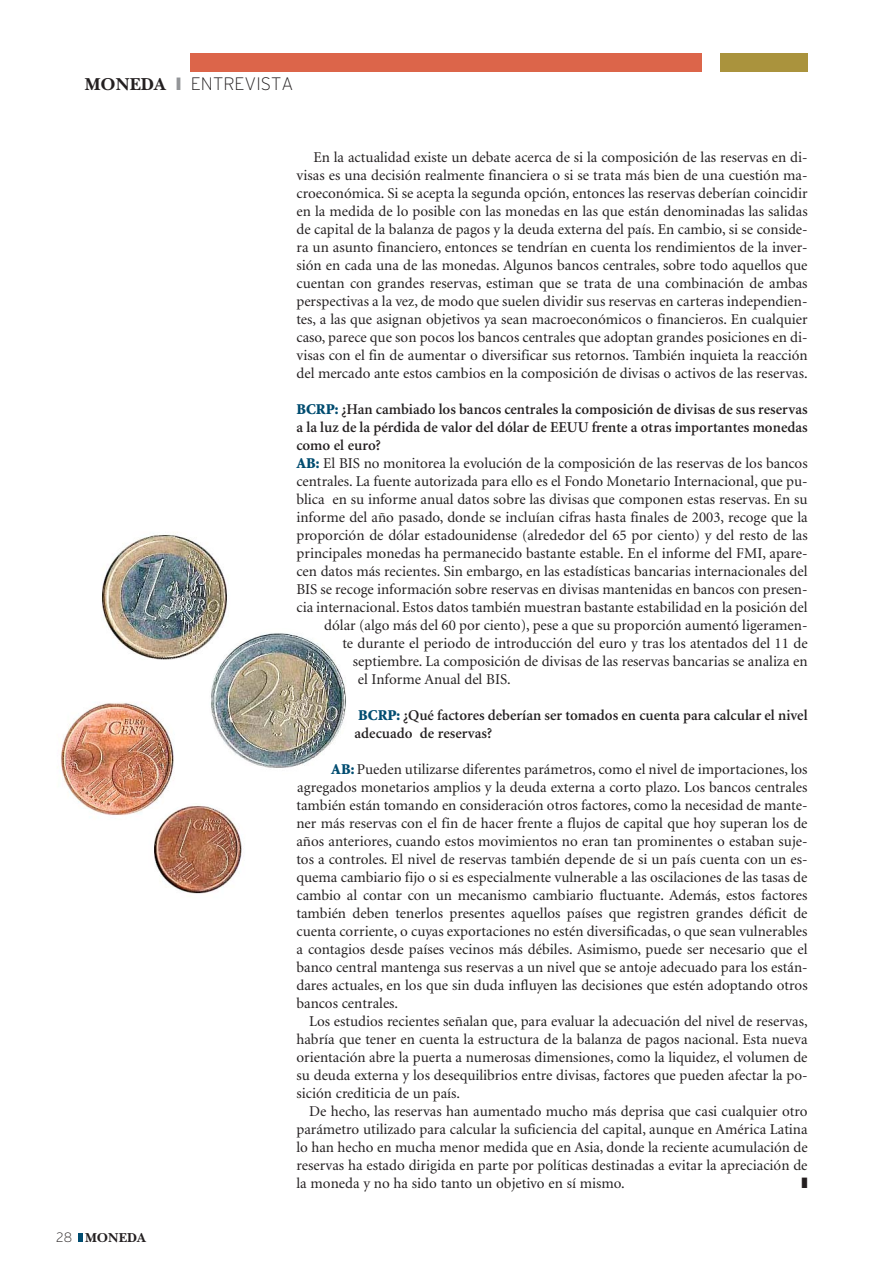
<style>
.page{position:relative;width:892px;height:1275px;background:#fff}
.page>*{position:absolute;margin:0;border:0;box-sizing:border-box;transform-origin:0 0}
.t1{font:200 18px "Interstate";color:#231f20}
.t2{font:15px/18px "Minion";color:#231f20;text-align:justify}
.t3{font:600 15px/18px "Minion";color:#231f20}
.t4{font:13.5px "New Baskerville Bold SC";color:#231f20}
.s1{font-family:"New Baskerville Bold SC";font-weight:400}
.s2{color:#939598}
.s3{font-family:"Interstate";font-weight:200}
.s4{font-weight:900;color:#004c70}
</style>
<div class="page">
<svg style="left:79px;top:1233px;width:4px;height:9px"></svg>
<div style="left:191px;top:53px;width:511px;height:18px;background:#dc654a"></div>
<div style="left:720px;top:53px;width:88px;height:19px;background:#aa933d"></div>
<img style="left:92px;top:522px;width:141px;height:146px;border-radius:50%">
<img style="left:209px;top:628px;width:141px;height:146px;border-radius:50%">
<img style="left:48px;top:692px;width:132px;height:133px;border-radius:50%">
<img style="left:140px;top:803px;width:116px;height:133px;border-radius:50%">
<p class="t1" style="left:85px;top:77px;width:210px"><span class="s1">MONEDA</span> <span class="s2">❙</span> ENTREVISTA</p>
<p class="t4" style="left:56px;top:1233px;width:91px"><span class="s3">28</span> MONEDA</p>
<p class="t2" style="left:296px;top:149px;width:513px;text-indent:17px">En la actualidad existe un debate acerca de si la composición de las reservas en di&shy;visas es una decisión realmente financiera o si se trata más bien de una cuestión ma&shy;croeconómica. Si se acepta la segunda opción, entonces las reservas deberían coincidir en la medida de lo posible con las monedas en las que están denominadas las salidas de capital de la balanza de pagos y la deuda externa del país. En cambio, si se conside&shy;ra un asunto financiero, entonces se tendrían en cuenta los rendimientos de la inver&shy;sión en cada una de las monedas. Algunos bancos centrales, sobre todo aquellos que cuentan con grandes reservas, estiman que se trata de una combinación de ambas perspectivas a la vez, de modo que suelen dividir sus reservas en carteras independien&shy;tes, a las que asignan objetivos ya sean macroeconómicos o financieros. En cualquier caso, parece que son pocos los bancos centrales que adoptan grandes posiciones en di&shy;visas con el fin de aumentar o diversificar sus retornos. También inquieta la reacción del mercado ante estos cambios en la composición de divisas o activos de las reservas.</p>
<p class="t3" style="left:296px;top:401px;width:513px"><span class="s4">BCRP:</span> ¿Han cambiado los bancos centrales la composición de divisas de sus reservas</p>
<p class="t3" style="left:296px;top:419px;width:513px">a la luz de la pérdida de valor del dólar de EEUU frente a otras importantes monedas</p>
<p class="t3" style="left:296px;top:437px;width:86px">como el euro?</p>
<p class="t2" style="left:296px;top:455px;width:513px"><span class="s4">AB:</span> El BIS no monitorea la evolución de la composición de las reservas de los bancos</p>
<p class="t2" style="left:296px;top:473px;width:513px">centrales. La fuente autorizada para ello es el Fondo Monetario Internacional, que pu-</p>
<p class="t2" style="left:296px;top:491px;width:513px">blica en su informe anual datos sobre las divisas que componen estas reservas. En su</p>
<p class="t2" style="left:296px;top:509px;width:513px">informe del año pasado, donde se incluían cifras hasta finales de 2003, recoge que la</p>
<p class="t2" style="left:296px;top:527px;width:513px">proporción de dólar estadounidense (alrededor del 65 por ciento) y del resto de las</p>
<p class="t2" style="left:296px;top:545px;width:513px">principales monedas ha permanecido bastante estable. En el informe del FMI, apare-</p>
<p class="t2" style="left:296px;top:563px;width:513px">cen datos más recientes. Sin embargo, en las estadísticas bancarias internacionales del</p>
<p class="t2" style="left:296px;top:581px;width:513px">BIS se recoge información sobre reservas en divisas mantenidas en bancos con presen-</p>
<p class="t2" style="left:296px;top:599px;width:513px">cia internacional. Estos datos también muestran bastante estabilidad en la posición del</p>
<p class="t2" style="left:324px;top:617px;width:485px">dólar (algo más del 60 por ciento), pese a que su proporción aumentó ligeramen-</p>
<p class="t2" style="left:342px;top:635px;width:467px">te durante el periodo de introducción del euro y tras los atentados del 11 de</p>
<p class="t2" style="left:353px;top:653px;width:456px">septiembre. La composición de divisas de las reservas bancarias se analiza en</p>
<p class="t2" style="left:358px;top:671px;width:155px">el Informe Anual del BIS.</p>
<p class="t3" style="left:355px;top:707px;width:455px"><span class="s4">BCRP:</span> ¿Qué factores deberían ser tomados en cuenta para calcular el nivel adecuado de reservas?</p>
<p class="t2" style="left:296px;top:761px;width:513px;text-indent:35px"><span class="s4">AB:</span> Pueden utilizarse diferentes parámetros, como el nivel de importaciones, los agregados monetarios amplios y la deuda externa a corto plazo. Los bancos centrales también están tomando en consideración otros factores, como la necesidad de mante&shy;ner más reservas con el fin de hacer frente a flujos de capital que hoy superan los de años anteriores, cuando estos movimientos no eran tan prominentes o estaban suje&shy;tos a controles. El nivel de reservas también depende de si un país cuenta con un es&shy;quema cambiario fijo o si es especialmente vulnerable a las oscilaciones de las tasas de cambio al contar con un mecanismo cambiario fluctuante. Además, estos factores también deben tenerlos presentes aquellos países que registren grandes déficit de cuenta corriente, o cuyas exportaciones no estén diversificadas, o que sean vulnerables a contagios desde países vecinos más débiles. Asimismo, puede ser necesario que el banco central mantenga sus reservas a un nivel que se antoje adecuado para los están&shy;dares actuales, en los que sin duda influyen las decisiones que estén adoptando otros bancos centrales.</p>
<p class="t2" style="left:296px;top:1013px;width:513px;text-indent:13px">Los estudios recientes señalan que, para evaluar la adecuación del nivel de reservas, habría que tener en cuenta la estructura de la balanza de pagos nacional. Esta nueva orientación abre la puerta a numerosas dimensiones, como la liquidez, el volumen de su deuda externa y los desequilibrios entre divisas, factores que pueden afectar la po&shy;sición crediticia de un país.</p>
<p class="t2" style="left:296px;top:1103px;width:513px;text-indent:13px">De hecho, las reservas han aumentado mucho más deprisa que casi cualquier otro parámetro utilizado para calcular la suficiencia del capital, aunque en América Latina lo han hecho en mucha menor medida que en Asia, donde la reciente acumulación de reservas ha estado dirigida en parte por políticas destinadas a evitar la apreciación de la moneda y no ha sido tanto un objetivo en sí mismo.</p>
</div>
